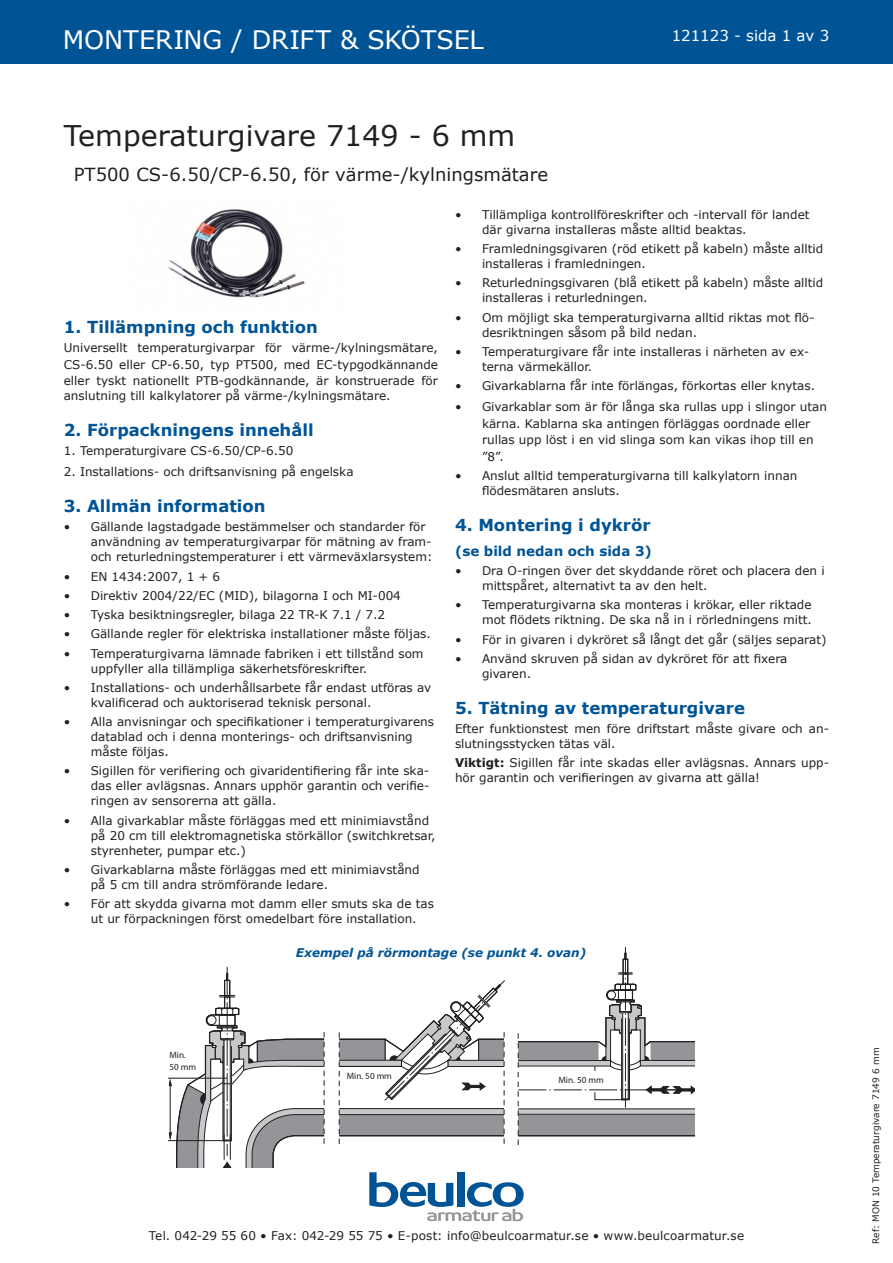
<style>
.page{position:relative;width:893px;height:1263px;background:#fff}
.page>*{position:absolute;margin:0;border:0;box-sizing:border-box;transform-origin:0 0}
.Rubrik_Beulco{font:28.5px "Verdana";color:#231f20}
.t1{font:25.5px "Verdana";letter-spacing:-.005em;color:#fff}
.Rubrik_Beulco-2{font:18px "Verdana";color:#231f20}
.Mellanrubrik_11_14_B{font:700 16.5px "Verdana";color:#005495}
.t2{font:15px "Verdana";color:#fff}
.Mellanrubrik_9_14{font:700 13.5px "Verdana";color:#005495}
.Brödtext_Beulco{font:12px/15px "Verdana";color:#231f20}
.Brödtext_Beulco-2{font:italic 700 12px "Verdana";color:#005495}
.t3{font:9.15px/11.6px "Helvetica";color:#231f20}
.t4{font:9px "Verdana";color:#231f20}
.s1{font-weight:700}
</style>
<div class="page">
<div style="left:0;top:0;width:893px;height:64px;background:#005495"></div>
<svg style="left:369px;top:1172px;width:155px;height:49px"></svg>
<svg style="left:169px;top:967px;width:156px;height:200px"></svg>
<svg style="left:339px;top:947px;width:355px;height:198px"></svg>
<img style="left:168px;top:209px;width:137px;height:89px">
<h2 class="t1" style="left:63px;top:23px;width:422px">MONTERING / DRIFT &amp; SKÖTSEL</h2>
<p class="Rubrik_Beulco" style="left:64px;top:116px;width:453px">Temperaturgivare 7149 - 6 mm</p>
<p class="Rubrik_Beulco-2" style="left:74px;top:162px;width:476px">PT500 CS-6.50/CP-6.50, för värme-/kylningsmätare</p>
<p class="t2" style="left:672px;top:26px;width:159px">121123 - sida 1 av 3</p>
<p class="Mellanrubrik_11_14_B" style="left:64px;top:315px;width:256px">1. Tillämpning och funktion</p>
<p class="Brödtext_Beulco" style="left:64px;top:340px;width:376px;line-height:16.5px;text-align:justify">Universellt temperaturgivarpar för värme-/kylningsmätare, CS-6.50 eller CP-6.50, typ PT500, med EC-typgodkännande eller tyskt nationellt PTB-godkännande, är konstruerade för</p>
<p class="Brödtext_Beulco" style="left:64px;top:388px;width:328px">anslutning till kalkylatorer på värme-/kylningsmätare.</p>
<p class="Mellanrubrik_11_14_B" style="left:64px;top:418px;width:251px">2. Förpackningens innehåll</p>
<p class="Brödtext_Beulco" style="left:64px;top:443px;width:231px">1. Temperaturgivare CS-6.50/CP-6.50</p>
<p class="Brödtext_Beulco" style="left:64px;top:464px;width:291px">2. Installations- och driftsanvisning på engelska</p>
<p class="Mellanrubrik_11_14_B" style="left:64px;top:494px;width:203px">3. Allmän information</p>
<p class="Brödtext_Beulco" style="left:91px;top:519px;width:343px;text-indent:-27px">• Gällande lagstadgade bestämmelser och standarder för användning av temperaturgivarpar för mätning av fram&shy;och returledningstemperaturer i ett värmeväxlarsystem:</p>
<p class="Brödtext_Beulco" style="left:64px;top:569px;width:158px">• EN 1434:2007, 1 + 6</p>
<p class="Brödtext_Beulco" style="left:64px;top:588px;width:339px">• Direktiv 2004/22/EC (MID), bilagorna I och MI-004</p>
<p class="Brödtext_Beulco" style="left:64px;top:607px;width:323px">• Tyska besiktningsregler, bilaga 22 TR-K 7.1 / 7.2</p>
<p class="Brödtext_Beulco" style="left:64px;top:626px;width:369px">• Gällande regler för elektriska installationer måste följas.</p>
<p class="Brödtext_Beulco" style="left:91px;top:646px;width:334px;text-indent:-27px">• Temperaturgivarna lämnade fabriken i ett tillstånd som uppfyller alla tillämpliga säkerhetsföreskrifter.</p>
<p class="Brödtext_Beulco" style="left:91px;top:680px;width:342px;text-indent:-27px">• Installations- och underhållsarbete får endast utföras av kvalificerad och auktoriserad teknisk personal.</p>
<p class="Brödtext_Beulco" style="left:91px;top:714px;width:345px;text-indent:-27px">• Alla anvisningar och specifikationer i temperaturgivarens datablad och i denna monterings- och driftsanvisning måste följas.</p>
<p class="Brödtext_Beulco" style="left:91px;top:763px;width:340px;text-align:justify;text-indent:-27px">• Sigillen för verifiering och givaridentifiering får inte ska&shy;das eller avlägsnas. Annars upphör garantin och verifie&shy;ringen av sensorerna att gälla.</p>
<p class="Brödtext_Beulco" style="left:91px;top:813px;width:346px;text-indent:-27px">• Alla givarkablar måste förläggas med ett minimiavstånd på 20 cm till elektromagnetiska störkällor (switchkretsar, styrenheter, pumpar etc.)</p>
<p class="Brödtext_Beulco" style="left:91px;top:862px;width:330px;text-indent:-27px">• Givarkablarna måste förläggas med ett minimiavstånd på 5 cm till andra strömförande ledare.</p>
<p class="Brödtext_Beulco" style="left:91px;top:896px;width:345px;text-indent:-27px">• För att skydda givarna mot damm eller smuts ska de tas ut ur förpackningen först omedelbart före installation.</p>
<p class="Brödtext_Beulco" style="left:482px;top:207px;width:329px;text-indent:-27px">• Tillämpliga kontrollföreskrifter och -intervall för landet där givarna installeras måste alltid beaktas.</p>
<p class="Brödtext_Beulco" style="left:482px;top:241px;width:343px;text-indent:-27px">• Framledningsgivaren (röd etikett på kabeln) måste alltid installeras i framledningen.</p>
<p class="Brödtext_Beulco" style="left:482px;top:275px;width:343px;text-indent:-27px">• Returledningsgivaren (blå etikett på kabeln) måste alltid installeras i returledningen.</p>
<p class="Brödtext_Beulco" style="left:482px;top:310px;width:334px;text-indent:-27px">• Om möjligt ska temperaturgivarna alltid riktas mot flö&shy;desriktningen såsom på bild nedan.</p>
<p class="Brödtext_Beulco" style="left:482px;top:344px;width:329px;text-indent:-27px">• Temperaturgivare får inte installeras i närheten av ex&shy;terna värmekällor.</p>
<p class="Brödtext_Beulco" style="left:455px;top:378px;width:362px">• Givarkablarna får inte förlängas, förkortas eller knytas.</p>
<p class="Brödtext_Beulco" style="left:482px;top:398px;width:347px;line-height:16.5px;text-indent:-27px">• Givarkablar som är för långa ska rullas upp i slingor utan kärna. Kablarna ska antingen förläggas oordnade eller rullas upp löst i en vid slinga som kan vikas ihop till en ”8”.</p>
<p class="Brödtext_Beulco" style="left:482px;top:468px;width:317px;text-indent:-27px">• Anslut alltid temperaturgivarna till kalkylatorn innan flödesmätaren ansluts.</p>
<p class="Mellanrubrik_11_14_B" style="left:455px;top:513px;width:197px">4. Montering i dykrör</p>
<p class="Mellanrubrik_9_14" style="left:455px;top:541px;width:198px">(se bild nedan och sida 3)</p>
<p class="Brödtext_Beulco" style="left:482px;top:563px;width:344px;text-indent:-27px">• Dra O-ringen över det skyddande röret och placera den i mittspåret, alternativt ta av den helt.</p>
<p class="Brödtext_Beulco" style="left:455px;top:597px;width:358px;text-align:right">• Temperaturgivarna ska monteras i krökar, eller riktade mot flödets riktning. De ska nå in i rörledningens mitt.</p>
<p class="Brödtext_Beulco" style="left:455px;top:632px;width:373px">• För in givaren i dykröret så långt det går (säljes separat)</p>
<p class="Brödtext_Beulco" style="left:482px;top:651px;width:307px;text-indent:-27px">• Använd skruven på sidan av dykröret för att fixera givaren.</p>
<p class="Mellanrubrik_11_14_B" style="left:455px;top:696px;width:292px">5. Tätning av temperaturgivare</p>
<p class="Brödtext_Beulco" style="left:455px;top:721px;width:376px">Efter funktionstest men före driftstart måste givare och an&shy;slutningsstycken tätas väl.</p>
<p class="Brödtext_Beulco" style="left:455px;top:755px;width:376px"><span class="s1">Viktigt:</span> Sigillen får inte skadas eller avlägsnas. Annars upp&shy;hör garantin och verifieringen av givarna att gälla!</p>
<p class="t3" style="left:170px;top:1049px;width:28px">Min.<br>50 mm</p>
<p class="Brödtext_Beulco-2" style="left:296px;top:944px;width:292px">Exempel på rörmontage (se punkt 4. ovan)</p>
<p class="t3" style="left:347px;top:1070px;width:47px">Min. 50 mm</p>
<p class="t3" style="left:559px;top:1074px;width:47px">Min. 50 mm</p>
<p class="Brödtext_Beulco" style="left:149px;top:1228px;width:597px">Tel. 042-29 55 60 • Fax: 042-29 55 75 • E-post: info@beulcoarmatur.se • www.beulcoarmatur.se</p>
<p class="t4" style="left:870px;top:1244px;width:198px;rotate:-90deg">Ref: MON 10 Temperaturgivare 7149 6 mm</p>
</div>
